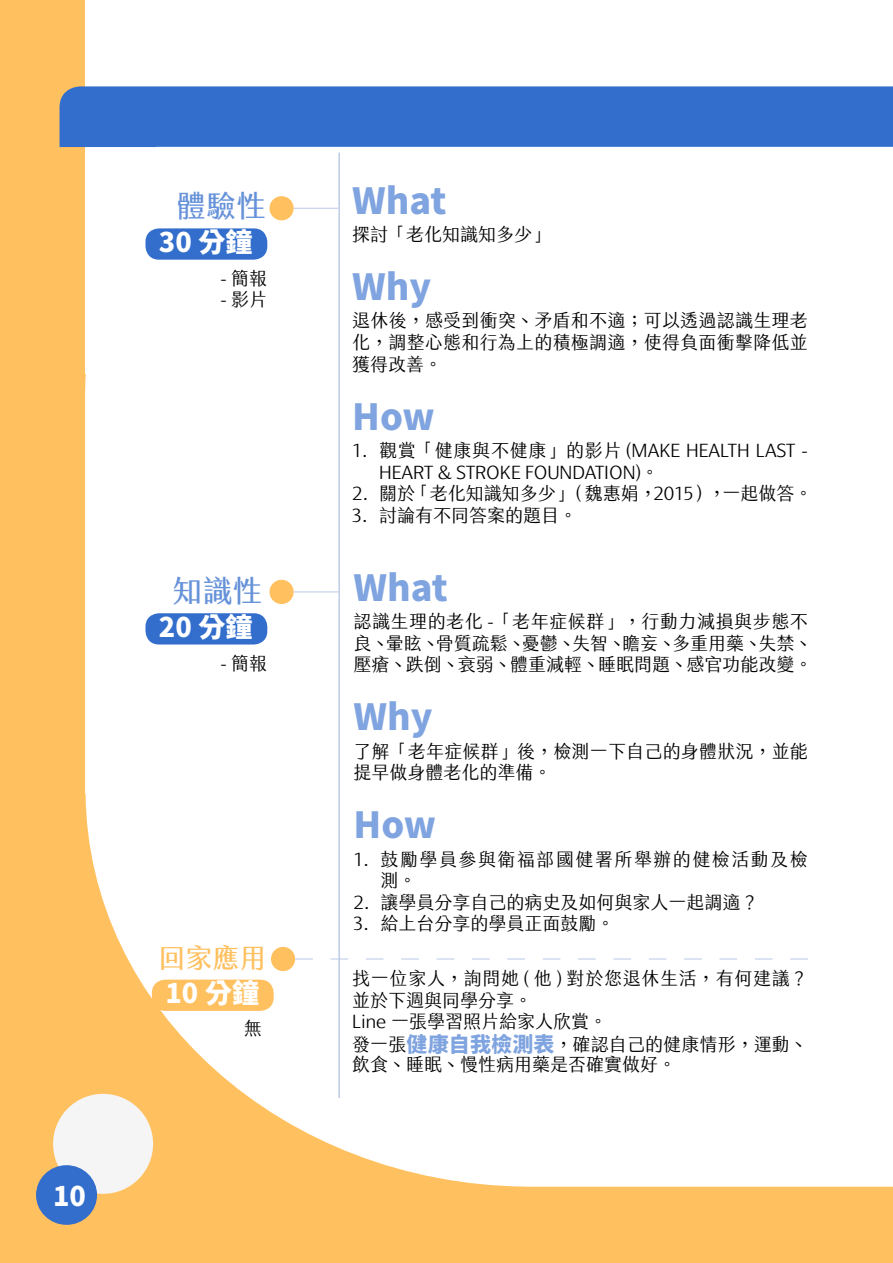
<style>
.page{position:relative;width:893px;height:1263px;background:#ffc05f}
.page>*{position:absolute;margin:0;border:0;box-sizing:border-box;transform-origin:0 0}
.t1{font:900 36px "Noto Sans Hant";color:#80a4df}
.t2{font:30px "jf jinxuan Medium";color:#6692d9}
.t3{font:900 27px "Noto Sans Hant";color:#fff}
.t4{font:27px "jf jinxuan Medium";color:#ffc05f}
.t5{font:18px/21.6px "jf jinxuan Book";color:#000}
.t6{font:18px/21.6px "jf jinxuan Book";letter-spacing:.085em;color:#000}
.s1{font-family:"Noto Sans Hant";font-weight:900;font-size:21px;color:#80a4df}
</style>
<div class="page">
<div style="left:85px;top:374px;width:808px;height:813px;background:#fff"></div>
<div style="left:85px;top:0;width:808px;height:374px;background:#fff"></div>
<div style="left:53px;top:1094px;width:100px;height:100px;background:#f5f5f5;border-radius:50%"></div>
<div style="left:36px;top:1165px;width:61px;height:60px;background:#336ecc;border-radius:50%"></div>
<div style="left:60px;top:86px;width:833px;height:61px;background:#336ecc"></div>
<hr style="left:338px;top:153px;width:2px;height:945px;background:#becae7">
<div style="left:269px;top:196px;width:25px;height:24px;background:#ffc05f;border-radius:50%"></div>
<hr style="left:294px;top:208px;width:44px;height:1px;background:#becae7">
<div style="left:145px;top:228px;width:122px;height:32px;background:#336ecc;border-radius:13px"></div>
<div style="left:269px;top:580px;width:25px;height:24px;background:#ffc05f;border-radius:50%"></div>
<hr style="left:294px;top:591px;width:44px;height:1px;background:#becae7">
<div style="left:145px;top:613px;width:122px;height:31px;background:#336ecc;border-radius:13px"></div>
<div style="left:158px;top:944px;width:147px;height:42px;background:#fff"></div>
<div style="left:271px;top:947px;width:24px;height:24px;background:#ffc05f;border-radius:50%"></div>
<svg style="left:295px;top:958px;width:513px;height:1px"></svg>
<div style="left:152px;top:980px;width:122px;height:31px;background:#ffc05f;border-radius:13px"></div>
<h2 class="t2" style="left:176px;top:179px;width:91px">體驗性</h2>
<h3 class="t3" style="left:159px;top:227px;width:95px">30 分鐘</h3>
<p class="t5" style="left:220px;top:265px;width:48px">- 簡報</p>
<p class="t5" style="left:220px;top:287px;width:48px">- 影片</p>
<h2 class="t2" style="left:172px;top:563px;width:91px">知識性</h2>
<h3 class="t3" style="left:159px;top:612px;width:95px">20 分鐘</h3>
<p class="t5" style="left:220px;top:650px;width:48px">- 簡報</p>
<h3 class="t3" style="left:53px;top:1181px;width:34px">10</h3>
<h3 class="t4" style="left:158px;top:933px;width:109px">回家應用</h3>
<h3 class="t3" style="left:165px;top:978px;width:95px">10 分鐘</h3>
<p class="t5" style="left:244px;top:1015px;width:19px">無</p>
<h1 class="t1" style="left:352px;top:180px;width:96px">What</h1>
<p class="t5" style="left:352px;top:221px;width:199px">探討「老化知識知多少」</p>
<h1 class="t1" style="left:352px;top:267px;width:81px">Why</h1>
<p class="t5" style="left:352px;top:308px;width:457px;text-align:justify">退休後，感受到衝突、矛盾和不適；可以透過認識生理老化，調整心態和行為上的積極調適，使得負面衝擊降低並獲得改善。</p>
<h1 class="t1" style="left:352px;top:396px;width:84px">How</h1>
<p class="t5" style="left:379px;top:437px;width:430px;text-indent:-27px">1. 觀賞「健康與不健康」的影片 (MAKE HEALTH LAST -<br>HEART &amp; STROKE FOUNDATION)。</p>
<p class="t5" style="left:352px;top:480px;width:462px">2. 關於「老化知識知多少」（魏惠娟，2015），一起做答。</p>
<p class="t5" style="left:352px;top:502px;width:226px">3. 討論有不同答案的題目。</p>
<h1 class="t1" style="left:354px;top:567px;width:96px">What</h1>
<p class="t5" style="left:354px;top:608px;width:460px">認識生理的老化 -「老年症候群」，行動力減損與步態不良、暈眩、骨質疏鬆、憂鬱、失智、瞻妄、多重用藥、失禁、壓瘡、跌倒、衰弱、體重減輕、睡眠問題、感官功能改變。</p>
<h1 class="t1" style="left:354px;top:697px;width:81px">Why</h1>
<p class="t5" style="left:354px;top:738px;width:456px">了解「老年症候群」後，檢測一下自己的身體狀況，並能提早做身體老化的準備。</p>
<h1 class="t1" style="left:354px;top:805px;width:84px">How</h1>
<p class="t6" style="left:381px;top:846px;width:429px;text-indent:-27px">1. 鼓勵學員參與衛福部國健署所舉辦的健檢活動及檢測。</p>
<p class="t5" style="left:354px;top:889px;width:407px">2. 讓學員分享自己的病史及如何與家人一起調適？</p>
<p class="t5" style="left:354px;top:910px;width:263px">3. 給上台分享的學員正面鼓勵。</p>
<p class="t5" style="left:352px;top:965px;width:457px;line-height:22px">找一位家人，詢問她 ( 他 ) 對於您退休生活，有何建議？並於下週與同學分享。<br>Line 一張學習照片給家人欣賞。<br>發一張<span class="s1">健康自我檢測表</span>，確認自己的健康情形，運動、</p>
<p class="t5" style="left:352px;top:1051px;width:325px">飲食、睡眠、慢性病用藥是否確實做好。</p>
</div>
